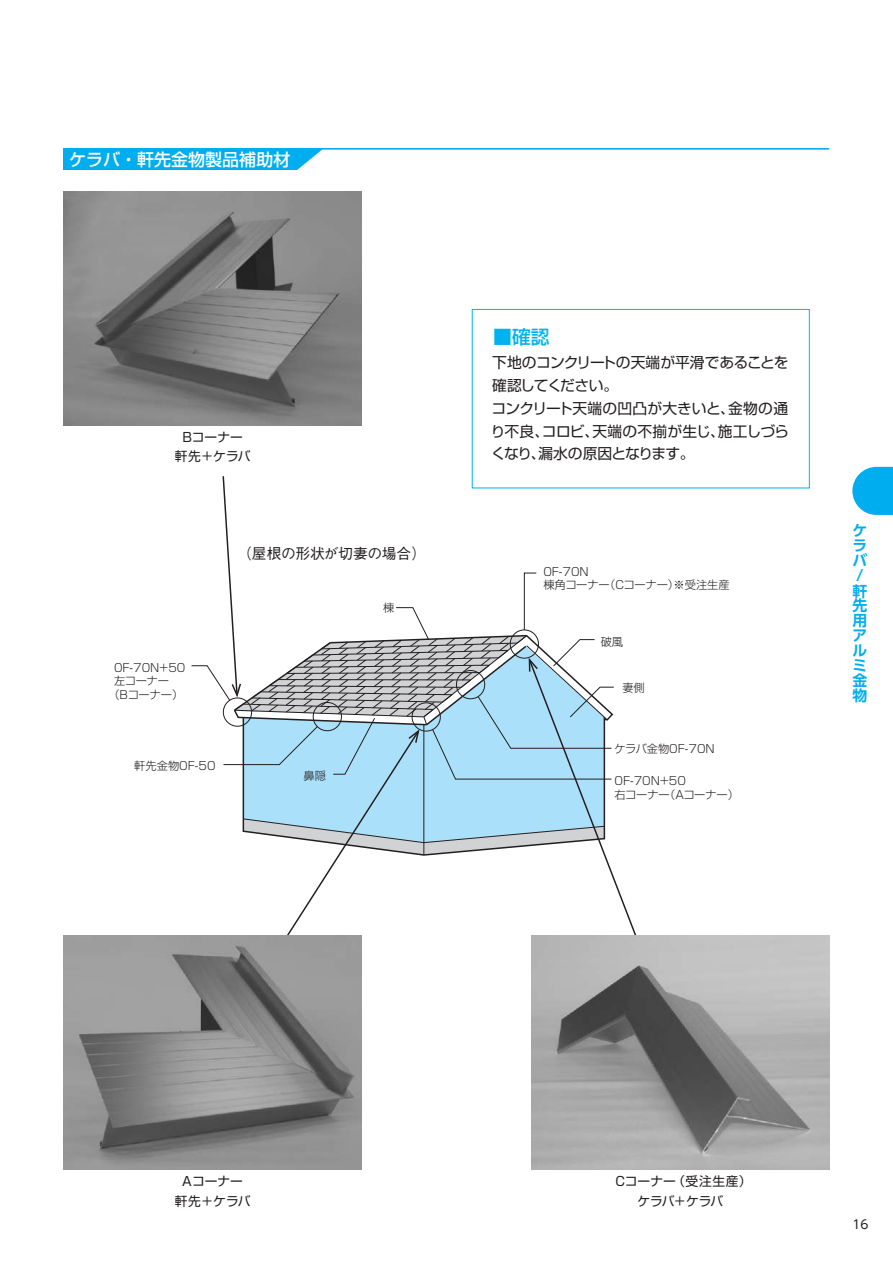
<style>
.page{position:relative;width:893px;height:1263px;background:#fff}
.page>*{position:absolute;margin:0;border:0;box-sizing:border-box;transform-origin:0 0}
.t1{font:500 18.75px "Shin Go Pr 5";color:#00b3ef}
.t2{font:500 16.95px "Shin Go Pr 5";color:#fff}
.t3{font:700 14.85px/15px "UD Shin Go Pro De";color:#00aeef}
.t4{font:14.7px/22.8px "Shin Go Pr 5";letter-spacing:-.03em;color:#231f20}
.t5{font:500 14.7px "Gothic BBB Pr 5";letter-spacing:-.02em;color:#231f20}
.t6{font:12.75px/19.2px "Shin Go Pr 5";letter-spacing:-.005em;color:#231f20;text-align:center}
.t7{font:12.15px "UD Shin Go Pro";color:#231f20}
.t8{font:300 11.25px/13.5px "Shin Go Pr 5";color:#231f20}
</style>
<div class="page">
<svg style="left:852px;top:467px;width:41px;height:48px;background:#22b9f1"></svg>
<div style="left:472px;top:309px;width:337px;height:179px;border:1px solid #00b3ef"></div>
<svg style="left:420px;top:779px;width:108px;height:77px;background:#aed7ea"></svg>
<hr style="left:64px;top:148px;width:765px;height:2px;background:#00aeef">
<div style="left:64px;top:149px;width:230px;height:21px;background:#00aeef"></div>
<svg style="left:294px;top:149px;width:29px;height:21px"></svg>
<img style="left:64px;top:191px;width:297px;height:234px">
<svg style="left:242px;top:779px;width:178px;height:275px"></svg>
<svg style="left:528px;top:779px;width:109px;height:156px"></svg>
<svg style="left:191px;top:475px;width:423px;height:304px"></svg>
<img style="left:64px;top:935px;width:297px;height:234px">
<img style="left:531px;top:935px;width:298px;height:234px">
<h2 class="t2" style="left:69px;top:145px;width:223px">ケラバ・軒先金物製品補助材</h2>
<p class="t6" style="left:175px;top:427px;width:77px">Bコーナー軒先＋ケラバ</p>
<h3 class="t5" style="left:237px;top:541px;width:190px">（屋根の形状が切妻の場合）</h3>
<p class="t8" style="left:114px;top:659px;width:73px">0F-70N＋50</p>
<p class="t8" style="left:114px;top:673px;width:57px">左コーナー</p>
<p class="t8" style="left:108px;top:686px;width:76px">（Bコーナー）</p>
<p class="t8" style="left:134px;top:758px;width:83px">軒先金物0F-50</p>
<p class="t8" style="left:383px;top:600px;width:13px">棟</p>
<p class="t8" style="left:304px;top:768px;width:24px">鼻隠</p>
<h1 class="t1" style="left:493px;top:321px;width:58px">■確認</h1>
<h3 class="t4" style="left:491px;top:350px;width:299px">下地のコンクリートの天端が平滑であることを確認してください。<br>コンクリート天端の凹凸が大きいと、金物の通り不良、コロビ、天端の不揃が生じ、施工しづらくなり、漏水の原因となります。</h3>
<p class="t8" style="left:543px;top:564px;width:188px">0F-70N<br>棟角コーナー（Cコーナー）※受注生産</p>
<p class="t8" style="left:601px;top:634px;width:24px">破風</p>
<p class="t8" style="left:622px;top:680px;width:24px">妻側</p>
<p class="t8" style="left:614px;top:741px;width:102px">ケラバ金物0F-70N</p>
<p class="t8" style="left:614px;top:773px;width:126px">0F-70N＋50<br>右コーナー（Aコーナー）</p>
<h3 class="t3" style="left:852px;top:522px;width:16px">ケラバ/軒先用アルミ金物</h3>
<p class="t6" style="left:175px;top:1171px;width:77px">Aコーナー軒先＋ケラバ</p>
<p class="t6" style="left:615px;top:1171px;width:138px">Cコーナー（受注生産）ケラバ＋ケラバ</p>
<p class="t7" style="left:852px;top:1214px;width:18px">16</p>
</div>
